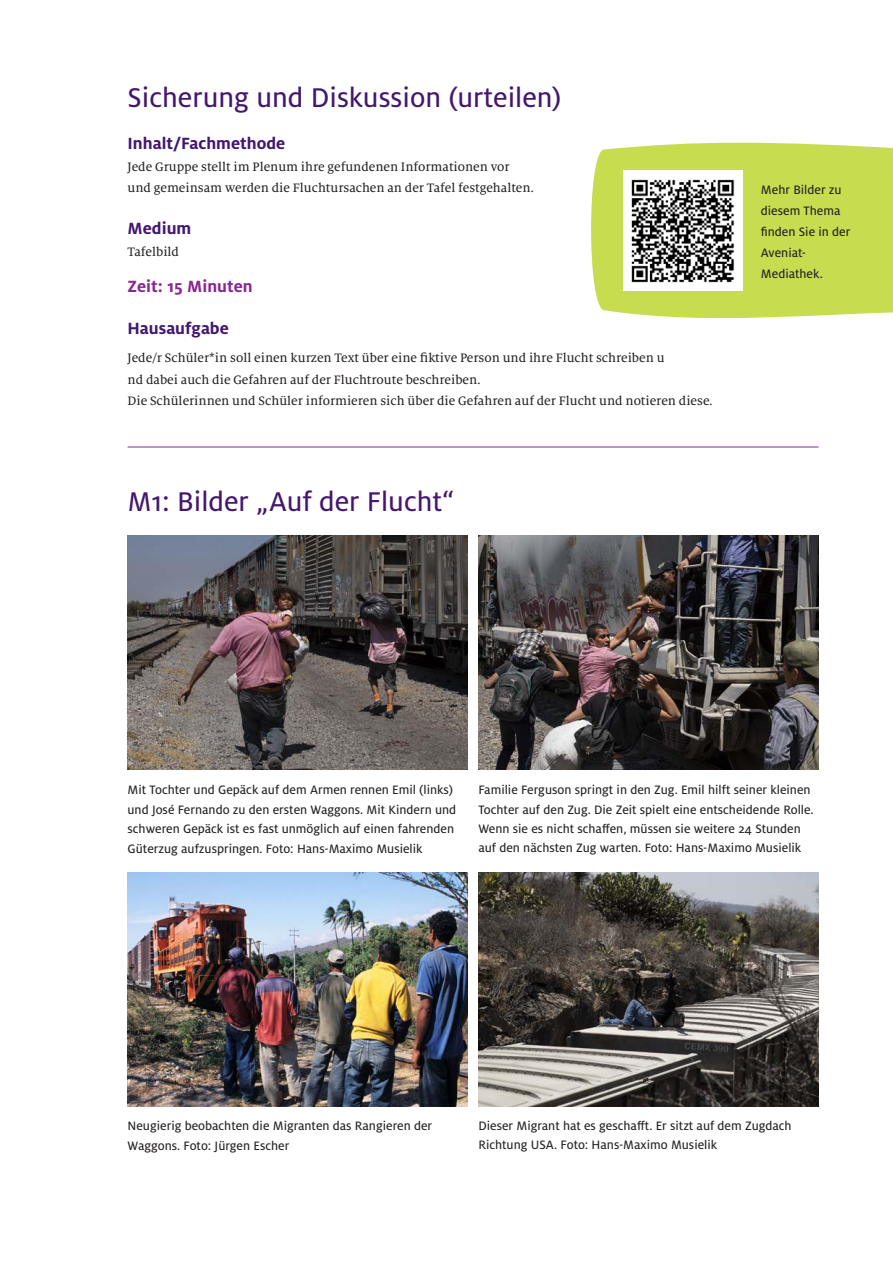
<style>
.page{position:relative;width:893px;height:1263px;background:#fff}
.page>*{position:absolute;margin:0;border:0;box-sizing:border-box;transform-origin:0 0}
.t1{font:30px "Milo OT Text";color:#43176e}
.t2{font:700 18px "Milo OT";color:#43176e}
.t3{font:700 18px "Milo OT";color:#892890}
.t4{font:13.5px/19.5px "Milo OT Text";color:#231f20}
.t5{font:13.5px/21.3px "Milo Serif OT Text";color:#231f20}
</style>
<div class="page">
<hr style="left:128px;top:447px;width:691px;height:1px;background:#892890">
<img style="left:478px;top:873px;width:341px;height:233px">
<img style="left:128px;top:873px;width:340px;height:233px">
<img style="left:128px;top:536px;width:340px;height:234px">
<img style="left:478px;top:536px;width:341px;height:234px">
<svg style="left:591px;top:142px;width:302px;height:177px;background:#cade5b"></svg>
<img style="left:623px;top:171px;width:120px;height:119px">
<h1 class="t1" style="left:128px;top:81px;width:435px">Sicherung und Diskussion (urteilen)</h1>
<h2 class="t2" style="left:128px;top:134px;width:159px">Inhalt/Fachmethode</h2>
<p class="t5" style="left:128px;top:156px;width:408px">Jede Gruppe stellt im Plenum ihre gefundenen Informationen vor und gemeinsam werden die Fluchtursachen an der Tafel festgehalten.</p>
<h2 class="t2" style="left:128px;top:219px;width:65px">Medium</h2>
<p class="t5" style="left:128px;top:241px;width:53px">Tafelbild</p>
<h2 class="t3" style="left:128px;top:276px;width:127px">Zeit: 15 Minuten</h2>
<h2 class="t2" style="left:128px;top:318px;width:103px">Hausaufgabe</h2>
<p class="t5" style="left:128px;top:348px;width:587px">Jede/r Schüler*in soll einen kurzen Text über eine fiktive Person und ihre Flucht schreiben u<br>nd dabei auch die Gefahren auf der Fluchtroute beschreiben.<br>Die Schülerinnen und Schüler informieren sich über die Gefahren auf der Flucht und notieren diese.</p>
<h1 class="t1" style="left:128px;top:485px;width:328px">M1: Bilder „Auf der Flucht“</h1>
<p class="t4" style="left:761px;top:179px;width:91px;line-height:21px">Mehr Bilder zu diesem Thema finden Sie in der<br>Aveniat-<br>Mediathek.</p>
<p class="t4" style="left:128px;top:780px;width:330px">Mit Tochter und Gepäck auf dem Armen rennen Emil (links) und José Fernando zu den ersten Waggons. Mit Kindern und schweren Gepäck ist es fast unmöglich auf einen fahrenden Güterzug aufzuspringen. Foto: Hans-Maximo Musielik</p>
<p class="t4" style="left:478px;top:780px;width:337px">Familie Ferguson springt in den Zug. Emil hilft seiner kleinen Tochter auf den Zug. Die Zeit spielt eine entscheidende Rolle.<br>Wenn sie es nicht schaffen, müssen sie weitere 24 Stunden auf den nächsten Zug warten. Foto: Hans-Maximo Musielik</p>
<p class="t4" style="left:128px;top:1116px;width:306px">Neugierig beobachten die Migranten das Rangieren der<br>Waggons. Foto: Jürgen Escher</p>
<p class="t4" style="left:478px;top:1116px;width:315px">Dieser Migrant hat es geschafft. Er sitzt auf dem Zugdach<br>Richtung USA. Foto: Hans-Maximo Musielik</p>
</div>
